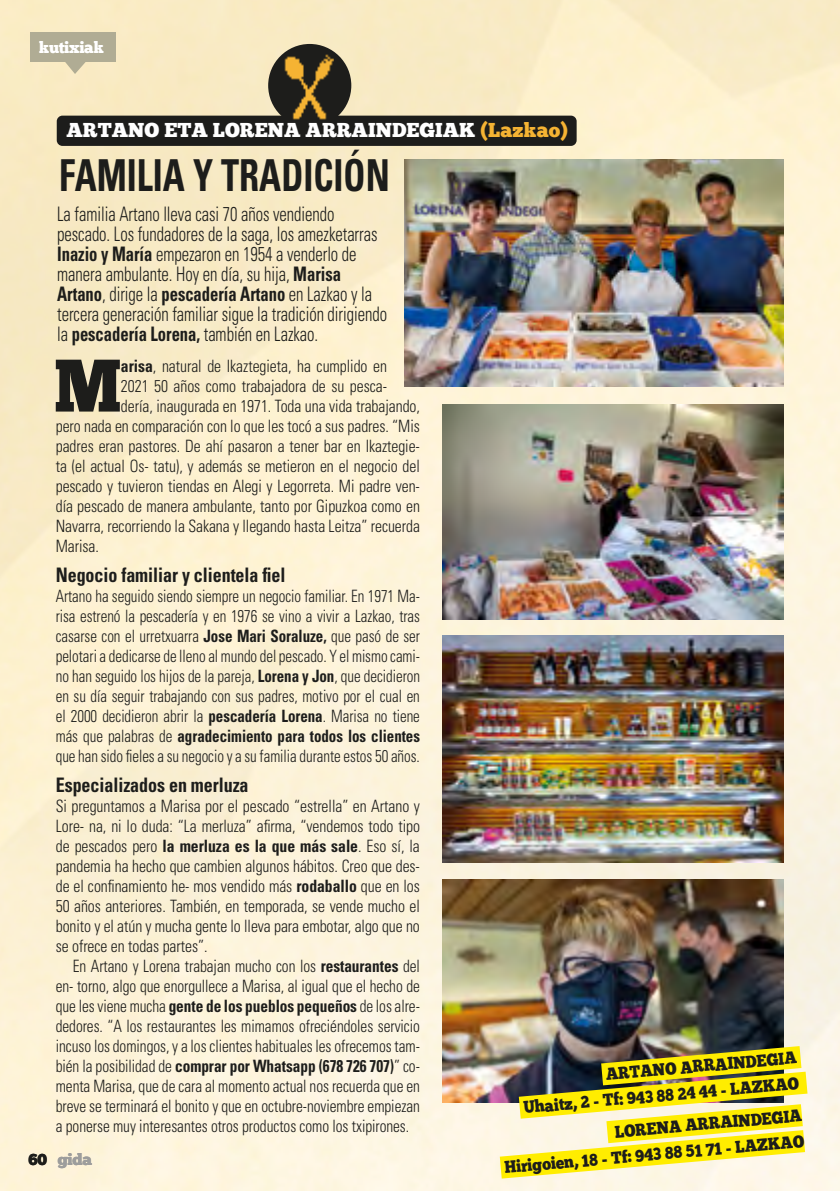
<style>
.page{position:relative;width:840px;height:1191px;background:#fff}
.page>*{position:absolute;margin:0;border:0;box-sizing:border-box;transform-origin:0 0}
.t1{font:74.2px "Chunk Five Ex";color:#1d1d1b;scale:.9 1}
.t2{font:700 condensed 44px "Univers";color:#1d1d1b;scale:.82 1}
.t3{font:300 condensed 20px/20px "Univers";letter-spacing:-.005em;color:#1d1d1b;scale:.83 1}
.t4{font:700 condensed 20px "Univers";letter-spacing:-.005em;color:#1d1d1b;scale:.9 1}
.t5{font:20px "Chunk Five Ex";color:#fff}
.t6{font:300 condensed 17px/20px "Univers";letter-spacing:-.005em;color:#1d1d1b;text-align:justify;scale:.92 1}
.t7{font:300 condensed 17px/20px "Univers";letter-spacing:-.005em;color:#1d1d1b;text-align:justify;scale:.88 1}
.t8{font:300 condensed 17px/20px "Univers";letter-spacing:-.005em;color:#1d1d1b;text-align:justify;scale:.9 1}
.t9{font:17px/26px "Chunk Five Ex";color:#1d1d1b;text-align:right;scale:.9 1}
.t10{font:16px "Chunk Five Ex";letter-spacing:-.02em;color:#fff}
.t11{font:16px "Chunk Five Ex";letter-spacing:-.02em;color:#9d9d9c}
.s1{color:#f5b333}
.s2{font-weight:700}
.s3{color:#1d1d1b}
</style>
<div class="page">
<img style="left:0;top:0;width:839px;height:1191px">
<svg style="left:65px;top:62px;width:21px;height:12px"></svg>
<div style="left:30px;top:32px;width:85px;height:30px;background:#b0ac94"></div>
<div style="left:268px;top:44px;width:83px;height:83px;background:#1d1d1b;border-radius:50%"></div>
<div style="left:57px;top:116px;width:519px;height:30px;background:#1d1d1b;border-radius:6px"></div>
<img style="left:275px;top:53px;width:58px;height:67px">
<img style="left:442px;top:880px;width:340px;height:222px">
<img style="left:442px;top:635px;width:340px;height:227px">
<img style="left:442px;top:405px;width:340px;height:215px">
<img style="left:476px;top:1033px;width:353px;height:158px">
<img style="left:404px;top:159px;width:378px;height:227px">
<p class="t10" style="left:39px;top:35px;width:67px">kutixiak</p>
<p class="t5" style="left:66px;top:115px;width:502px">ARTANO ETA LORENA ARRAINDEGIAK <span class="s1">(Lazkao)</span></p>
<h2 class="t2" style="left:59px;top:148px;width:404px">FAMILIA Y TRADICIÓN</h2>
<p class="t3" style="left:57px;top:204px;width:399px">La familia Artano lleva casi 70 años vendiendo pescado. Los fundadores de la saga, los amezketarras <span class="s2">Inazio y María</span> empezaron en 1954 a venderlo de manera ambulante. Hoy en día, su hija, <span class="s2">Marisa Artano</span>, dirige la <span class="s2">pescadería Artano</span> en Lazkao y la tercera generación familiar sigue la tradición dirigiendo la <span class="s2">pescadería Lorena,</span> también en Lazkao.</p>
<h1 class="t1" style="left:54px;top:330px;width:76px">M</h1>
<p class="t6" style="left:121px;top:355px;width:290px"><span class="s2">arisa</span>, natural de Ikaztegieta, ha cumplido en</p>
<p class="t6" style="left:121px;top:375px;width:290px">2021 50 años como trabajadora de su pesca-</p>
<p class="t6" style="left:121px;top:395px;width:326px">dería, inaugurada en 1971. Toda una vida trabajando,</p>
<p class="t6" style="left:56px;top:415px;width:397px">pero nada en comparación con lo que les tocó a sus padres. “Mis</p>
<p class="t6" style="left:56px;top:435px;width:397px">padres eran pastores. De ahí pasaron a tener bar en Ikaztegie-</p>
<p class="t6" style="left:56px;top:455px;width:397px">ta (el actual Os- tatu), y además se metieron en el negocio del</p>
<p class="t6" style="left:56px;top:475px;width:397px">pescado y tuvieron tiendas en Alegi y Legorreta. Mi padre ven-</p>
<p class="t6" style="left:56px;top:495px;width:397px">día pescado de manera ambulante, tanto por Gipuzkoa como en</p>
<p class="t6" style="left:56px;top:515px;width:397px">Navarra, recorriendo la Sakana y llegando hasta Leitza” recuerda</p>
<p class="t6" style="left:56px;top:535px;width:48px">Marisa.</p>
<p class="t4" style="left:56px;top:562px;width:256px">Negocio familiar y clientela fiel</p>
<p class="t7" style="left:56px;top:585px;width:415px">Artano ha seguido siendo siempre un negocio familiar. En 1971 Ma&shy;risa estrenó la pescadería y en 1976 se vino a vivir a Lazkao, tras casarse con el urretxuarra <span class="s2">Jose Mari Soraluze,</span> que pasó de ser pelotari a dedicarse de lleno al mundo del pescado. Y el mismo cami&shy;no han seguido los hijos de la pareja, <span class="s2">Lorena y Jon</span>, que decidieron en su día seguir trabajando con sus padres, motivo por el cual en el 2000 decidieron abrir la <span class="s2">pescadería Lorena</span>. Marisa no tiene más que palabras de <span class="s2">agradecimiento para todos los clientes </span>que han sido fieles a su negocio y a su familia durante estos 50 años.</p>
<p class="t4" style="left:56px;top:772px;width:216px">Especializados en merluza</p>
<p class="t6" style="left:56px;top:795px;width:397px">Si preguntamos a Marisa por el pescado “estrella” en Artano y Lore- na, ni lo duda: “La merluza” afirma, “vendemos todo tipo de pescados pero <span class="s2">la merluza es la que más sale</span>. Eso sí, la pandemia ha hecho que cambien algunos hábitos. Creo que des&shy;de el confinamiento he- mos vendido más <span class="s2">rodaballo</span> que en los 50 años anteriores. También, en temporada, se vende mucho el bonito y el atún y mucha gente lo lleva para embotar, algo que no se ofrece en todas partes”.</p>
<p class="t8" style="left:56px;top:955px;width:406px;text-indent:17px">En Artano y Lorena trabajan mucho con los <span class="s2">restaurantes</span> del en- torno, algo que enorgullece a Marisa, al igual que el hecho de que les viene mucha <span class="s2">gente de los pueblos pequeños</span> de los alre&shy;dedores. “A los restaurantes les mimamos ofreciéndoles servicio incuso los domingos, y a los clientes habituales les ofrecemos tam&shy;bién la posibilidad de <span class="s2">comprar por Whatsapp (678 726 707)</span>” co&shy;menta Marisa, que de cara al momento actual nos recuerda que en breve se terminará el bonito y que en octubre-noviembre empiezan a ponerse muy interesantes otros productos como los txipirones.</p>
<p class="t11" style="left:28px;top:1147px;width:65px"><span class="s3">60</span> gida</p>
<p class="t9" style="left:520px;top:1068px;width:308px;rotate:-5deg">ARTANO ARRAINDEGIA<br>Uhaitz, 2 - Tf: 943 88 24 44 - LAZKAO</p>
<p class="t9" style="left:501px;top:1128px;width:335px;rotate:-5deg">LORENA ARRAINDEGIA<br>Hirigoien, 18 - Tf: 943 88 51 71 - LAZKAO</p>
</div>
